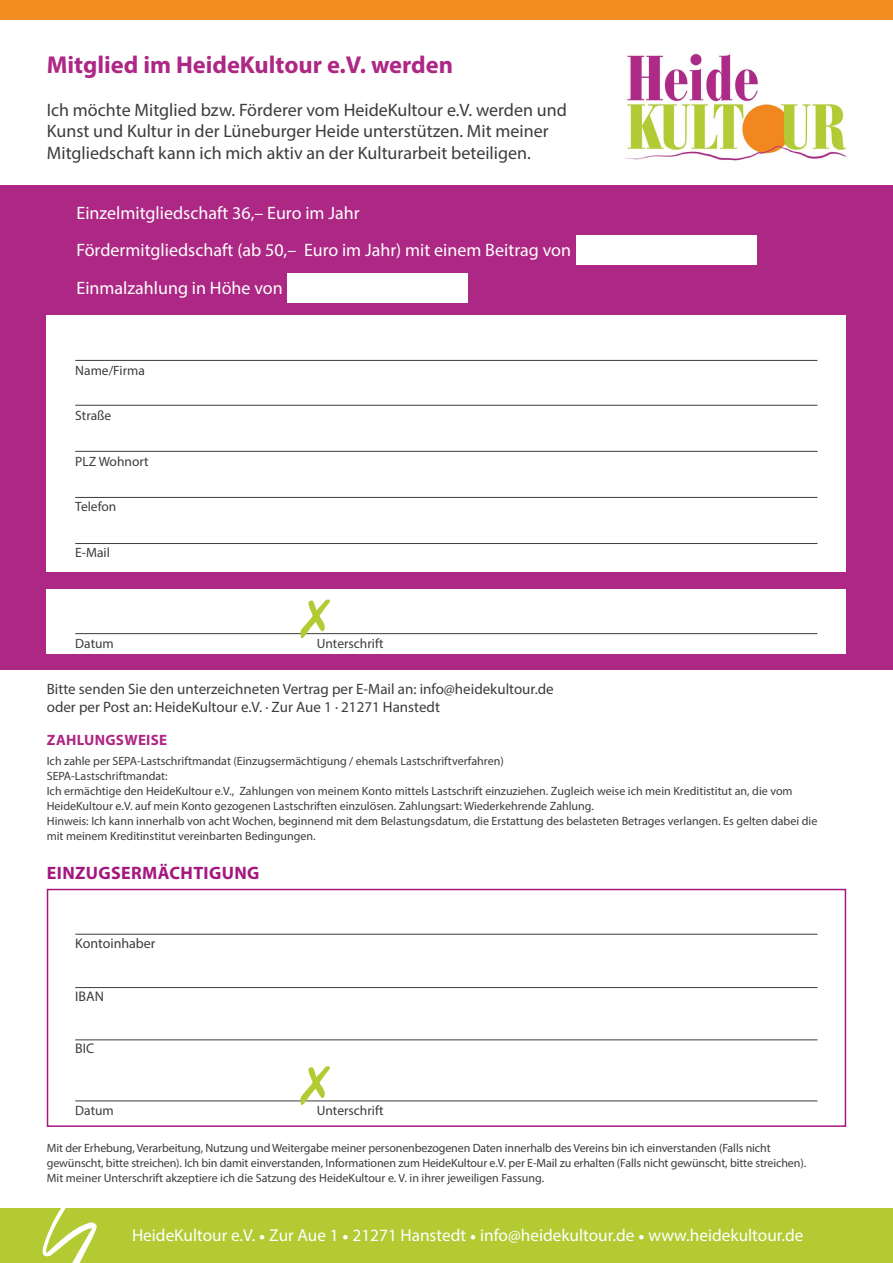
<style>
.page{position:relative;width:893px;height:1263px;background:#fff}
.page>*{position:absolute;margin:0;border:0;box-sizing:border-box;transform-origin:0 0}
.t1{font:700 24.45px "Myriad Pro";color:#ad2784}
.t2{font:18px/21.6px "Myriad Pro";color:#3c3c3b}
.t3{font:18px/37.5px "Myriad Pro";color:#fff}
.t4{font:700 18px "Myriad Pro";letter-spacing:.02em;color:#a5177e}
.t5{font:17.25px "Myriad Pro";color:#fff}
.t6{font:15px/18px "Myriad Pro";color:#3c3c3b}
.t7{font:700 15px "Myriad Pro";letter-spacing:.02em;color:#ad2784}
.t8{font:13.95px "Myriad Pro";color:#3c3c3b}
.t9{font:13.5px "Myriad Pro";color:#3c3c3b}
.t10{font:12px/15px "Myriad Pro";color:#3c3c3b}
.s1{font-family:"Minion Pro"}
</style>
<div class="page">
<div style="left:0;top:185px;width:893px;height:484px;background:#ad2784"></div>
<div style="left:47px;top:889px;width:799px;height:238px;background:#fff;border:2px solid #a5177e"></div>
<div style="left:47px;top:315px;width:799px;height:257px;background:#fff"></div>
<div style="left:47px;top:589px;width:799px;height:64px;background:#fff"></div>
<hr style="left:75px;top:360px;width:742px;height:1px;background:#3c3c3b">
<hr style="left:75px;top:405px;width:742px;height:1px;background:#3c3c3b">
<hr style="left:75px;top:451px;width:742px;height:1px;background:#3c3c3b">
<hr style="left:75px;top:497px;width:742px;height:1px;background:#3c3c3b">
<hr style="left:75px;top:543px;width:742px;height:1px;background:#3c3c3b">
<hr style="left:75px;top:633px;width:742px;height:1px;background:#3c3c3b">
<hr style="left:75px;top:934px;width:742px;height:1px;background:#3c3c3b">
<hr style="left:75px;top:987px;width:742px;height:1px;background:#3c3c3b">
<hr style="left:75px;top:1039px;width:742px;height:1px;background:#3c3c3b">
<hr style="left:75px;top:1101px;width:742px;height:1px;background:#3c3c3b">
<div style="left:577px;top:235px;width:180px;height:30px;background:#fff"></div>
<div style="left:287px;top:273px;width:181px;height:30px;background:#fff"></div>
<img style="left:625px;top:54px;width:223px;height:107px">
<svg style="left:300px;top:599px;width:31px;height:39px"></svg>
<svg style="left:300px;top:1066px;width:31px;height:39px"></svg>
<div style="left:0;top:0;width:893px;height:19px;background:#f28d22"></div>
<div style="left:0;top:1209px;width:893px;height:54px;background:#b3ca33"></div>
<svg style="left:42px;top:1208px;width:55px;height:55px"></svg>
<h1 class="t1" style="left:47px;top:49px;width:408px">Mitglied im HeideKultour e.V. werden</h1>
<h2 class="t2" style="left:47px;top:98px;width:522px">Ich möchte Mitglied bzw. Förderer vom HeideKultour e.V. werden und<br>Kunst und Kultur in der Lüneburger Heide unterstützen. Mit meiner<br>Mitgliedschaft kann ich mich aktiv an der Kulturarbeit beteiligen.</h2>
<h2 class="t3" style="left:77px;top:194px;width:496px">Einzelmitgliedschaft 36,– Euro im Jahr<br>Fördermitgliedschaft (ab 50,– Euro im Jahr) mit einem Beitrag von<br>Einmalzahlung in Höhe von</h2>
<p class="t9" style="left:75px;top:362px;width:71px">Name/Firma</p>
<p class="t9" style="left:75px;top:407px;width:38px">Straße</p>
<p class="t9" style="left:75px;top:453px;width:75px">PLZ Wohnort</p>
<p class="t9" style="left:75px;top:498px;width:43px">Telefon</p>
<p class="t9" style="left:75px;top:544px;width:36px">E-Mail</p>
<p class="t9" style="left:75px;top:635px;width:40px">Datum</p>
<p class="t9" style="left:317px;top:635px;width:68px">Unterschrift</p>
<p class="t6" style="left:47px;top:680px;width:508px">Bitte senden Sie den unterzeichneten Vertrag per E-Mail an: info@heidekultour.de oder per Post an: HeideKultour e.V. · Zur Aue 1 · 21271 Hanstedt</p>
<p class="t7" style="left:47px;top:731px;width:122px">ZAHLUNGSWEISE</p>
<p class="t10" style="left:47px;top:753px;width:772px">Ich zahle per SEPA-Lastschriftmandat (Einzugsermächtigung / ehemals Lastschriftverfahren)<br>SEPA-Lastschriftmandat:<br>Ich ermächtige den HeideKultour e.V., Zahlungen von meinem Konto mittels Lastschrift einzuziehen. Zugleich weise ich mein Kreditistitut an, die vom HeideKultour e.V. auf mein Konto gezogenen Lastschriften einzulösen. Zahlungsart: Wiederkehrende Zahlung.<br>Hinweis: Ich kann innerhalb von acht Wochen, beginnend mit dem Belastungsdatum, die Erstattung des belasteten Betrages verlangen. Es gelten dabei die mit meinem Kreditinstitut vereinbarten Bedingungen.</p>
<h2 class="t4" style="left:47px;top:862px;width:214px">EINZUGSERMÄCHTIGUNG</h2>
<p class="t8" style="left:75px;top:935px;width:82px">Kontoinhaber</p>
<p class="t8" style="left:75px;top:987px;width:30px">IBAN</p>
<p class="t8" style="left:75px;top:1040px;width:21px">BIC</p>
<p class="t9" style="left:75px;top:1102px;width:40px">Datum</p>
<p class="t9" style="left:317px;top:1102px;width:68px">Unterschrift</p>
<p class="t10" style="left:47px;top:1140px;width:761px">Mit der Erhebung, Verarbeitung, Nutzung und Weitergabe meiner personenbezogenen Daten innerhalb des Vereins bin ich einverstanden (Falls nicht gewünscht, bitte streichen). Ich bin damit einverstanden, Informationen zum HeideKultour e.V. per E-Mail zu erhalten (Falls nicht gewünscht, bitte streichen).<br>Mit meiner Unterschrift akzeptiere ich die Satzung des HeideKultour e. V. in ihrer jeweiligen Fassung.</p>
<h3 class="t5" style="left:132px;top:1225px;width:673px">HeideKultour e.V. <span class="s1">•</span> Zur Aue 1 <span class="s1">•</span> 21271 Hanstedt <span class="s1">•</span> info@heidekultour.de <span class="s1">•</span> www.heidekultour.de</h3>
</div>
